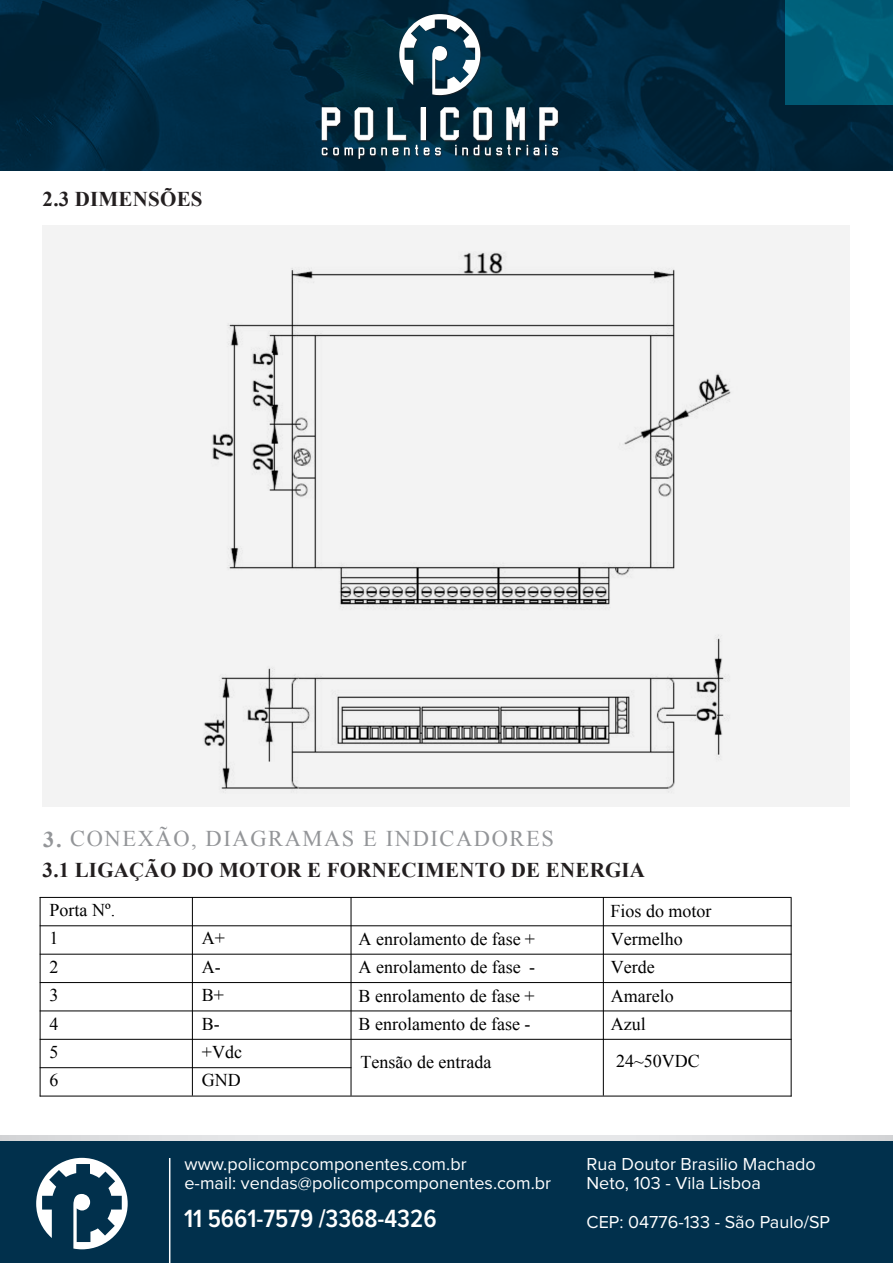
<style>
.page{position:relative;width:893px;height:1263px;background:#fff}
.page>*{position:absolute;margin:0;border:0;box-sizing:border-box;transform-origin:0 0}
.t1{font:600 25.8px "Proxima Nova Cond";color:#fff}
.t2{font:22.5px "Times New Roman";letter-spacing:.07em;color:#939598}
.t3{font:700 21px "Times New Roman";letter-spacing:.01em;color:#231f20}
.t4{font:18px/28.3px "Times New Roman";color:#000}
.t5{font:18px/19.5px "Proxima Nova";color:#fff}
.s1{font-weight:700}
</style>
<div class="page">
<img style="left:0;top:0;width:893px;height:170px">
<svg style="left:785px;top:0;width:108px;height:105px;fill:#005b75"></svg>
<div style="left:322px;top:14px;width:237px;height:147px;background:#231f20;opacity:.75"></div>
<svg style="left:322px;top:107px;width:107px;height:52px"></svg>
<svg style="left:435px;top:107px;width:93px;height:48px"></svg>
<svg style="left:534px;top:107px;width:24px;height:48px"></svg>
<svg style="left:399px;top:14px;width:81px;height:81px"></svg>
<svg style="left:0;top:1135px;width:893px;height:7px"></svg>
<div style="left:0;top:1142px;width:893px;height:121px;background:#01304c"></div>
<svg style="left:36px;top:1158px;width:92px;height:91px"></svg>
<hr style="left:169px;top:1158px;width:1px;height:105px;background:#fff">
<div style="left:43px;top:225px;width:807px;height:582px;background:#f3f3f3"></div>
<img style="left:203px;top:252px;width:528px;height:540px">
<hr style="left:40px;top:897px;width:752px;height:1px;background:#000">
<hr style="left:40px;top:925px;width:752px;height:1px;background:#000">
<hr style="left:40px;top:954px;width:752px;height:1px;background:#000">
<hr style="left:40px;top:982px;width:752px;height:1px;background:#000">
<hr style="left:40px;top:1010px;width:752px;height:1px;background:#000">
<hr style="left:40px;top:1039px;width:752px;height:1px;background:#000">
<hr style="left:40px;top:1067px;width:311px;height:1px;background:#000">
<hr style="left:40px;top:1096px;width:752px;height:1px;background:#000">
<hr style="left:40px;top:897px;width:1px;height:199px;background:#000">
<hr style="left:192px;top:897px;width:1px;height:199px;background:#000">
<hr style="left:351px;top:897px;width:1px;height:199px;background:#000">
<hr style="left:603px;top:897px;width:1px;height:199px;background:#000">
<hr style="left:791px;top:898px;width:1px;height:198px;background:#000">
<p class="t3" style="left:43px;top:184px;width:161px">2.3 DIMENSÕES</p>
<p class="t2" style="left:43px;top:824px;width:512px"><span class="s1">3.</span> CONEXÃO, DIAGRAMAS E INDICADORES</p>
<p class="t3" style="left:43px;top:855px;width:604px">3.1 LIGAÇÃO DO MOTOR E FORNECIMENTO DE ENERGIA</p>
<p class="t4" style="left:50px;top:896px;width:67px">Porta Nº.<br>1</p>
<p class="t4" style="left:610px;top:897px;width:103px">Fios do motor</p>
<p class="t4" style="left:202px;top:924px;width:25px">A+</p>
<p class="t4" style="left:359px;top:924px;width:178px">A enrolamento de fase +</p>
<p class="t4" style="left:611px;top:924px;width:73px">Vermelho</p>
<p class="t4" style="left:359px;top:953px;width:178px">A enrolamento de fase -</p>
<p class="t4" style="left:611px;top:953px;width:45px">Verde</p>
<p class="t4" style="left:359px;top:981px;width:178px">B enrolamento de fase +</p>
<p class="t4" style="left:611px;top:981px;width:64px">Amarelo</p>
<p class="t4" style="left:359px;top:1009px;width:173px">B enrolamento de fase -</p>
<p class="t4" style="left:611px;top:1009px;width:36px">Azul</p>
<p class="t4" style="left:50px;top:952px;width:11px">2</p>
<p class="t4" style="left:202px;top:952px;width:20px">A-</p>
<p class="t4" style="left:50px;top:981px;width:11px">3</p>
<p class="t4" style="left:202px;top:981px;width:24px">B+</p>
<p class="t4" style="left:50px;top:1009px;width:11px">4</p>
<p class="t4" style="left:202px;top:1009px;width:20px">B-</p>
<p class="t4" style="left:50px;top:1037px;width:11px">5</p>
<p class="t4" style="left:202px;top:1037px;width:42px">+Vdc</p>
<p class="t4" style="left:361px;top:1048px;width:132px">Tensão de entrada</p>
<p class="t4" style="left:616px;top:1047px;width:85px">24~50VDC</p>
<p class="t4" style="left:50px;top:1066px;width:11px">6</p>
<p class="t4" style="left:202px;top:1066px;width:40px">GND</p>
<p class="t5" style="left:184px;top:1155px;width:368px">www.policompcomponentes.com.br<br>e-mail: vendas@policompcomponentes.com.br</p>
<h1 class="t1" style="left:184px;top:1206px;width:254px">11 5661-7579 /3368-4326</h1>
<p class="t5" style="left:586px;top:1155px;width:231px">Rua Doutor Brasilio Machado<br>Neto, 103 - Vila Lisboa</p>
<p class="t5" style="left:586px;top:1213px;width:245px">CEP: 04776-133 - São Paulo/SP</p>
</div>
